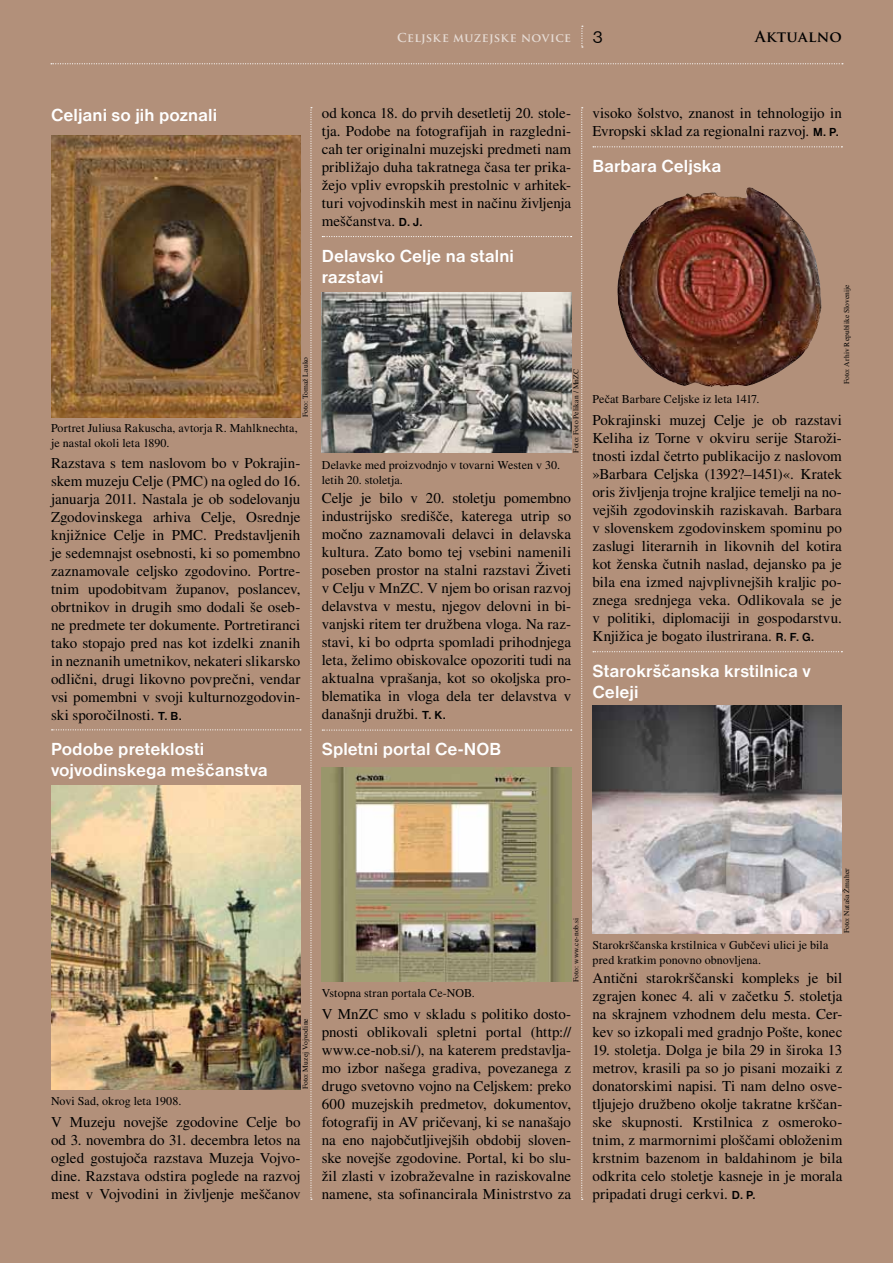
<style>
.page{position:relative;width:893px;height:1263px;background:#b2907a}
.page>*{position:absolute;margin:0;border:0;box-sizing:border-box;transform-origin:0 0}
.t1{font:700 18px/21px "Nimbus San D";letter-spacing:.005em;color:#fff}
.t2{font:15px/18px "Nimbus Rom No 9 LCE";color:#000;text-align:justify}
.t3{font:700 15px "Trajan Pro";letter-spacing:.025em;color:#000}
.t4{font:12px/15px "Nimbus Rom No 9 LCE";letter-spacing:.01em;color:#000}
.t5{font:700 12px "Trajan Pro";letter-spacing:.025em;color:#e6dbd4}
.t6{font:7.5px "Nimbus Rom No 9 LCE";letter-spacing:.015em;color:#000}
.s1{font-family:"Nimbus San D";font-weight:400;font-size:18px;color:#000}
.s2{font-family:"Nimbus San D";font-weight:700;font-size:12px}
</style>
<div class="page">
<img style="left:617px;top:188px;width:205px;height:199px">
<img style="left:51px;top:136px;width:249px;height:281px">
<img style="left:592px;top:705px;width:250px;height:228px">
<img style="left:322px;top:292px;width:249px;height:161px">
<img style="left:322px;top:767px;width:249px;height:215px">
<img style="left:51px;top:786px;width:249px;height:304px">
<svg style="left:581px;top:26px;width:2px;height:22px"></svg>
<svg style="left:310px;top:107px;width:2px;height:1093px"></svg>
<svg style="left:593px;top:651px;width:249px;height:1px"></svg>
<svg style="left:581px;top:107px;width:2px;height:1093px"></svg>
<svg style="left:51px;top:63px;width:792px;height:1px"></svg>
<svg style="left:52px;top:729px;width:249px;height:1px"></svg>
<svg style="left:322px;top:236px;width:250px;height:1px"></svg>
<svg style="left:322px;top:729px;width:250px;height:2px"></svg>
<svg style="left:593px;top:146px;width:249px;height:1px"></svg>
<p class="t5" style="left:397px;top:31px;width:207px">Celjske muzejske novice <span class="s1">3</span></p>
<p class="t3" style="left:755px;top:28px;width:88px">Aktualno</p>
<p class="t1" style="left:51px;top:105px;width:168px">Celjani so jih poznali</p>
<p class="t6" style="left:301px;top:417px;width:62px;rotate:-90deg">Foto: Tomaž Lauko</p>
<p class="t4" style="left:51px;top:421px;width:248px">Portret Juliusa Rakuscha, avtorja R. Mahlknechta, je nastal okoli leta 1890.</p>
<p class="t2" style="left:51px;top:454px;width:251px">Razstava s tem naslovom bo v Pokrajin&shy;skem muzeju Celje (PMC) na ogled do 16. januarja 2011. Nastala je ob sodelovanju Zgodovinskega arhiva Celje, Osrednje knjižnice Celje in PMC. Predstavljenih je sedemnajst osebnosti, ki so pomembno zaznamovale celjsko zgodovino. Portre&shy;tnim upodobitvam županov, poslancev, obrtnikov in drugih smo dodali še oseb&shy;ne predmete ter dokumente. Portretiranci tako stopajo pred nas kot izdelki znanih in neznanih umetnikov, nekateri slikarsko odlični, drugi likovno povprečni, vendar vsi pomembni v svoji kulturnozgodovin&shy;ski sporočilnosti. <span class="s2">T. B.</span></p>
<p class="t1" style="left:51px;top:739px;width:218px">Podobe preteklosti vojvodinskega meščanstva</p>
<p class="t2" style="left:322px;top:104px;width:251px">od konca 18. do prvih desetletij 20. stole&shy;tja. Podobe na fotografijah in razgledni&shy;cah ter originalni muzejski predmeti nam približajo duha takratnega časa ter prika&shy;žejo vpliv evropskih prestolnic v arhitek&shy;turi vojvodinskih mest in načinu življenja meščanstva. <span class="s2">D. J.</span></p>
<p class="t2" style="left:592px;top:104px;width:251px">visoko šolstvo, znanost in tehnologijo in<br>Evropski sklad za regionalni razvoj. <span class="s2">M. P.</span></p>
<p class="t1" style="left:592px;top:155px;width:130px">Barbara Celjska</p>
<p class="t1" style="left:322px;top:245px;width:194px">Delavsko Celje na stalni razstavi</p>
<p class="t4" style="left:322px;top:457px;width:240px">Delavke med proizvodnjo v tovarni Westen v 30. letih 20. stoletja.</p>
<p class="t6" style="left:572px;top:453px;width:85px;rotate:-90deg">Foto: Foto Pelikan / MnZC</p>
<p class="t2" style="left:322px;top:489px;width:251px">Celje je bilo v 20. stoletju pomembno industrijsko središče, katerega utrip so močno zaznamovali delavci in delavska kultura. Zato bomo tej vsebini namenili poseben prostor na stalni razstavi Živeti v Celju v MnZC. V njem bo orisan razvoj delavstva v mestu, njegov delovni in bi&shy;vanjski ritem ter družbena vloga. Na raz&shy;stavi, ki bo odprta spomladi prihodnjega leta, želimo obiskovalce opozoriti tudi na aktualna vprašanja, kot so okoljska pro&shy;blematika in vloga dela ter delavstva v današnji družbi. <span class="s2">T. K.</span></p>
<p class="t1" style="left:322px;top:738px;width:181px">Spletni portal Ce-NOB</p>
<p class="t4" style="left:592px;top:392px;width:168px">Pečat Barbare Celjske iz leta 1417.</p>
<p class="t6" style="left:842px;top:384px;width:102px;rotate:-90deg">Foto: Arhiv Republike Slovenije</p>
<p class="t2" style="left:592px;top:411px;width:251px">Pokrajinski muzej Celje je ob razstavi Keliha iz Torne v okviru serije Staroži&shy;tnosti izdal četrto publikacijo z naslovom »Barbara Celjska (1392?–1451)«. Kratek oris življenja trojne kraljice temelji na no&shy;vejših zgodovinskih raziskavah. Barbara v slovenskem zgodovinskem spominu po zaslugi literarnih in likovnih del kotira kot ženska čutnih naslad, dejansko pa je bila ena izmed najvplivnejših kraljic po&shy;znega srednjega veka. Odlikovala se je v politiki, diplomaciji in gospodarstvu.<br>Knjižica je bogato ilustrirana. <span class="s2">R. F. G.</span></p>
<p class="t1" style="left:592px;top:660px;width:220px">Starokrščanska krstilnica v<br>Celeji</p>
<p class="t4" style="left:51px;top:1094px;width:132px">Novi Sad, okrog leta 1908.</p>
<p class="t6" style="left:301px;top:1089px;width:73px;rotate:-90deg">Foto: Muzej Vojvodine</p>
<p class="t2" style="left:51px;top:1113px;width:251px">V Muzeju novejše zgodovine Celje bo od 3. novembra do 31. decembra letos na ogled gostujoča razstava Muzeja Vojvo&shy;dine. Razstava odstira poglede na razvoj mest v Vojvodini in življenje meščanov</p>
<p class="t4" style="left:322px;top:985px;width:155px">Vstopna stran portala Ce-NOB.</p>
<p class="t6" style="left:572px;top:982px;width:66px;rotate:-90deg">Foto: www.ce-nob.si</p>
<p class="t2" style="left:322px;top:1005px;width:251px">V MnZC smo v skladu s politiko dosto&shy;pnosti oblikovali spletni portal (http:// www.ce-nob.si/), na katerem predstavlja&shy;mo izbor našega gradiva, povezanega z drugo svetovno vojno na Celjskem: preko 600 muzejskih predmetov, dokumentov, fotografij in AV pričevanj, ki se nanašajo na eno najobčutljivejših obdobij sloven&shy;ske novejše zgodovine. Portal, ki bo slu&shy;žil zlasti v izobraževalne in raziskovalne namene, sta sofinancirala Ministrstvo za</p>
<p class="t4" style="left:593px;top:937px;width:237px">Starokrščanska krstilnica v Gubčevi ulici je bila pred kratkim ponovno obnovljena.</p>
<p class="t6" style="left:842px;top:933px;width:67px;rotate:-90deg">Foto: Nataša Žmaher</p>
<p class="t2" style="left:592px;top:969px;width:251px">Antični starokrščanski kompleks je bil zgrajen konec 4. ali v začetku 5. stoletja na skrajnem vzhodnem delu mesta. Cer&shy;kev so izkopali med gradnjo Pošte, konec</p>
<p class="t2" style="left:592px;top:1041px;width:251px">19. stoletja. Dolga je bila 29 in široka 13 metrov, krasili pa so jo pisani mozaiki z donatorskimi napisi. Ti nam delno osve&shy;tljujejo družbeno okolje takratne krščan&shy;ske skupnosti. Krstilnica z osmeroko&shy;tnim, z marmornimi ploščami obloženim krstnim bazenom in baldahinom je bila odkrita celo stoletje kasneje in je morala pripadati drugi cerkvi. <span class="s2">D. P.</span></p>
</div>
